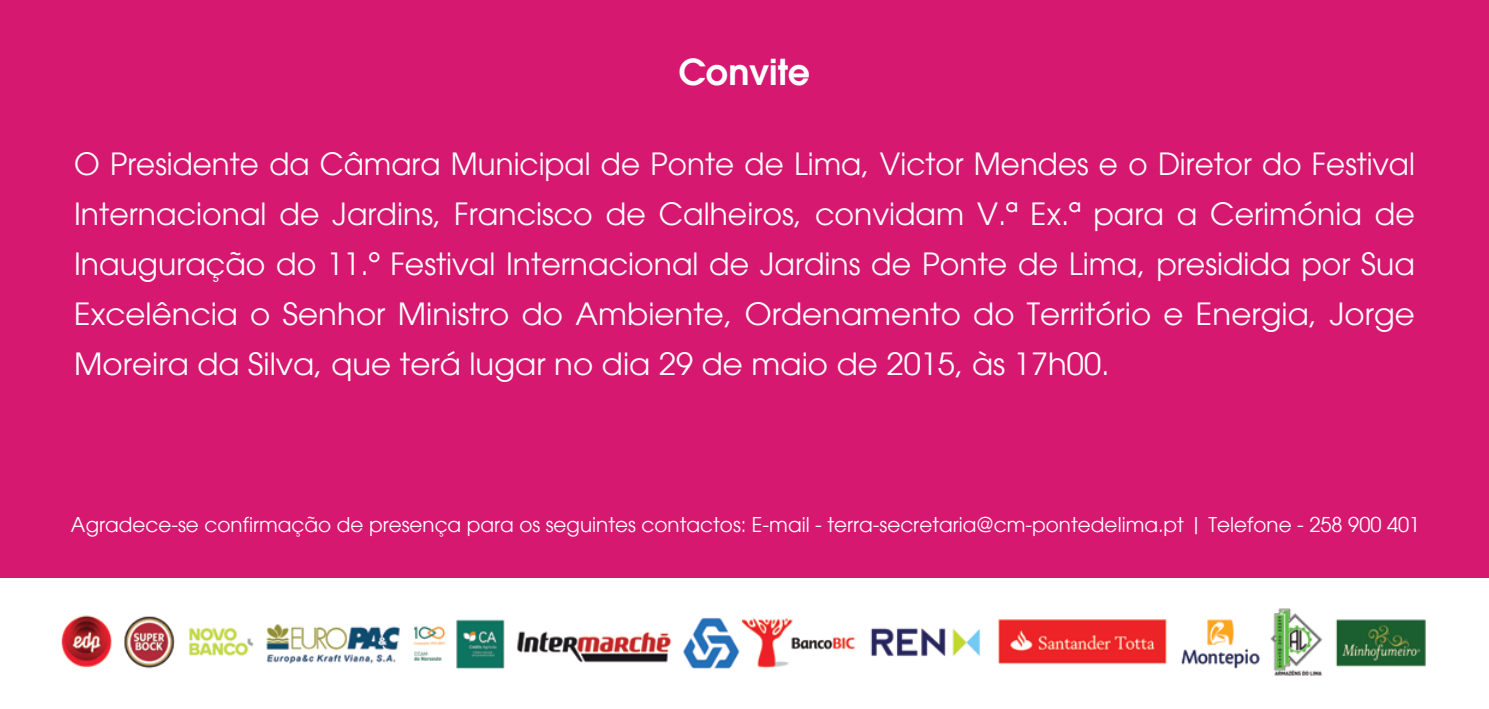
<style>
.page{position:relative;width:1489px;height:709px;background:#fff}
.page>*{position:absolute;margin:0;border:0;box-sizing:border-box;transform-origin:0 0}
.t1{font:600 35px "Avant Garde";color:#fff}
.t2{font:30px/50px "Avant Garde";color:#fff;text-align:justify}
.t3{font:20px "Avant Garde";color:#fff}
</style>
<div class="page">
<div style="left:0;top:0;width:1488px;height:709px;background:#d61870"></div>
<div style="left:0;top:578px;width:1488px;height:131px;background:#fff"></div>
<img style="left:61px;top:608px;width:1365px;height:68px">
<p class="t1" style="left:678px;top:49px;width:133px">CONVITE</p>
<p class="t2" style="left:74px;top:139px;width:1342px">O Presidente da Câmara Municipal de Ponte de Lima, Victor Mendes e o Diretor do Festival Internacional de Jardins, Francisco de Calheiros, convidam V.ª Ex.ª para a Cerimónia de Inauguração do 11.º Festival Internacional de Jardins de Ponte de Lima, presidida por Sua Excelência o Senhor Ministro do Ambiente, Ordenamento do Território e Energia, Jorge Moreira da Silva, que terá lugar no dia 29 de maio de 2015, às 17h00.</p>
<p class="t3" style="left:71px;top:512px;width:1350px">Agradece-se confirmação de presença para os seguintes contactos: E-mail - terra-secretaria@cm-pontedelima.pt | Telefone - 258 900 401</p>
</div>
